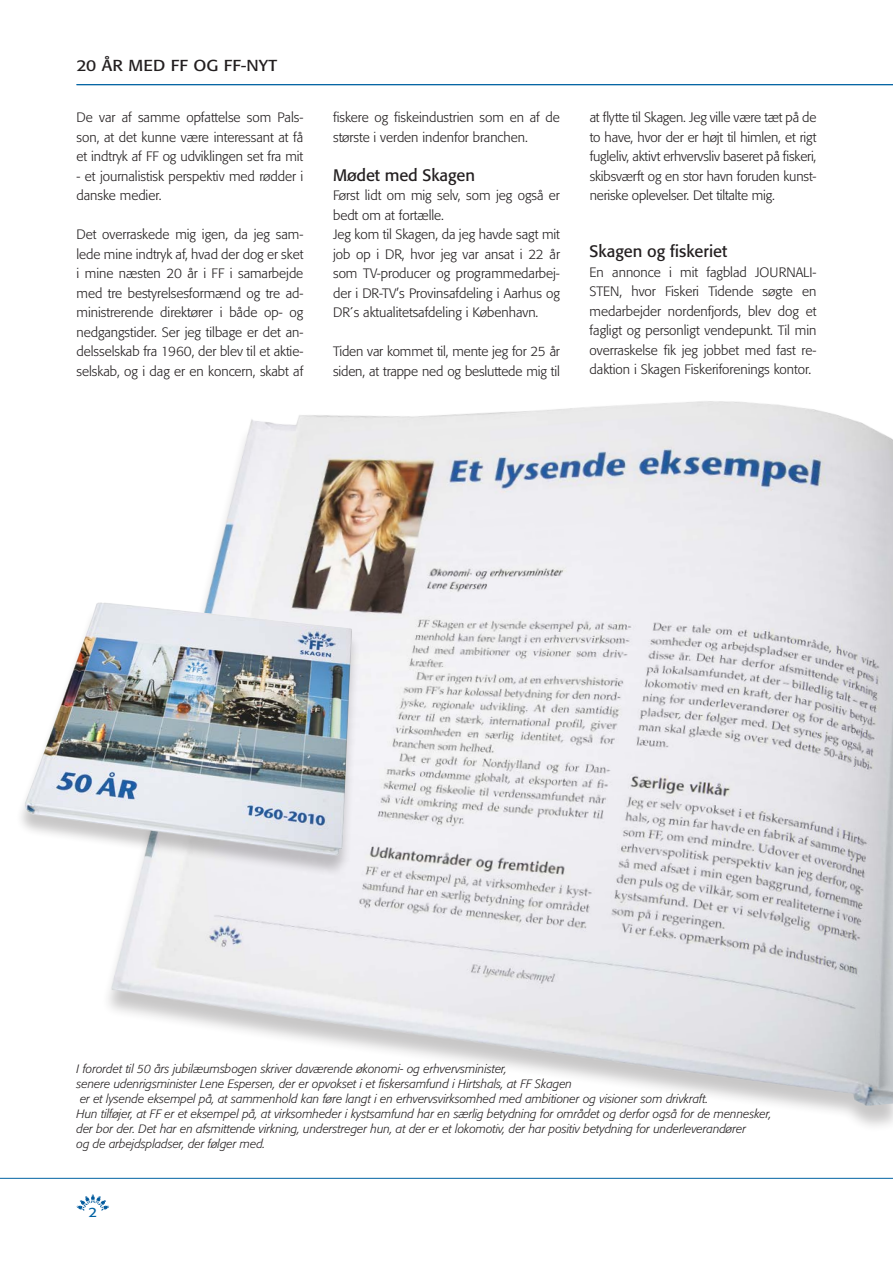
<style>
.page{position:relative;width:893px;height:1263px;background:#fff}
.page>*{position:absolute;margin:0;border:0;box-sizing:border-box;transform-origin:0 0}
.Rubrik{font:16.5px "Formata";color:#231f20}
.Rubrik_2017{font:16.5px "Formata";letter-spacing:-.005em;color:#231f20}
.Over-overskrift{font:15.75px "Formata";color:#231f20;scale:1.1 1}
.BRØD_2017{font:300 13.5px/19.5px "Formata";letter-spacing:-.005em;color:#231f20;text-align:justify}
.t1{font:13.5px "Formata";color:#0062a3;scale:1.1 1}
.Billedtekst_2017{font:italic 300 12px/15px "Formata";letter-spacing:-.005em;color:#231f20}
</style>
<div class="page">
<svg style="left:77px;top:1194px;width:32px;height:17px"></svg>
<hr style="left:77px;top:84px;width:816px;height:1px;background:#0062a3">
<hr style="left:0;top:1178px;width:893px;height:1px;background:#0062a3">
<img style="left:108px;top:401px;width:785px;height:725px">
<div style="left:15px;top:607px;width:345px;height:271px;background:#231f20;opacity:.25"></div>
<img style="left:15px;top:593px;width:356px;height:271px">
<p class="Over-overskrift" style="left:77px;top:55px;width:184px">20 ÅR MED FF OG FF-NYT</p>
<p class="BRØD_2017" style="left:77px;top:108px;width:228px">De var af samme opfattelse som Pals&shy;son, at det kunne være interessant at få et indtryk af FF og udviklingen set fra mit</p>
<p class="BRØD_2017" style="left:77px;top:166px;width:228px">- et journalistisk perspektiv med rødder i danske medier.</p>
<p class="BRØD_2017" style="left:77px;top:225px;width:228px">Det overraskede mig igen, da jeg sam&shy;lede mine indtryk af, hvad der dog er sket i mine næsten 20 år i FF i samarbejde med tre bestyrelsesformænd og tre ad&shy;ministrerende direktører i både op- og nedgangstider. Ser jeg tilbage er det an&shy;delsselskab fra 1960, der blev til et aktie&shy;selskab, og i dag er en koncern, skabt af</p>
<p class="BRØD_2017" style="left:333px;top:108px;width:228px">fiskere og fiskeindustrien som en af de største i verden indenfor branchen.</p>
<p class="Rubrik_2017" style="left:333px;top:165px;width:143px">Mødet med Skagen</p>
<p class="BRØD_2017" style="left:333px;top:186px;width:228px">Først lidt om mig selv, som jeg også er bedt om at fortælle.</p>
<p class="BRØD_2017" style="left:333px;top:225px;width:228px">Jeg kom til Skagen, da jeg havde sagt mit job op i DR, hvor jeg var ansat i 22 år som TV-producer og programmedarbej&shy;der i DR-TV’s Provinsafdeling i Aarhus og DR´s aktualitetsafdeling i København.</p>
<p class="BRØD_2017" style="left:333px;top:342px;width:228px">Tiden var kommet til, mente jeg for 25 år siden, at trappe ned og besluttede mig til</p>
<p class="BRØD_2017" style="left:590px;top:108px;width:228px">at flytte til Skagen. Jeg ville være tæt på de to have, hvor der er højt til himlen, et rigt fugleliv, aktivt erhvervsliv baseret på fiskeri, skibsværft og en stor havn foruden kunst&shy;neriske oplevelser. Det tiltalte mig.</p>
<p class="Rubrik" style="left:590px;top:241px;width:139px">Skagen og fiskeriet</p>
<p class="BRØD_2017" style="left:590px;top:262px;width:228px">En annonce i mit fagblad JOURNALI-STEN, hvor Fiskeri Tidende søgte en medarbejder nordenfjords, blev dog et fagligt og personligt vendepunkt. Til min overraskelse fik jeg jobbet med fast re&shy;daktion i Skagen Fiskeriforenings kontor.</p>
<p class="Billedtekst_2017" style="left:77px;top:1061px;width:432px">I forordet til 50 års jubilæumsbogen skriver daværende økonomi- og erhvervsminister,</p>
<p class="Billedtekst_2017" style="left:77px;top:1076px;width:497px">senere udenrigsminister Lene Espersen, der er opvokset i et fiskersamfund i Hirtshals, at FF Skagen</p>
<p class="Billedtekst_2017" style="left:80px;top:1091px;width:630px">er et lysende eksempel på, at sammenhold kan føre langt i en erhvervsvirksomhed med ambitioner og visioner som drivkraft.</p>
<p class="Billedtekst_2017" style="left:77px;top:1106px;width:696px">Hun tilføjer, at FF er et eksempel på, at virksomheder i kystsamfund har en særlig betydning for området og derfor også for de mennesker, der bor der. Det har en afsmittende virkning, understreger hun, at der er et lokomotiv, der har positiv betydning for underleverandører</p>
<p class="Billedtekst_2017" style="left:77px;top:1136px;width:190px">og de arbejdspladser, der følger med.</p>
<p class="t1" style="left:88px;top:1204px;width:9px">2</p>
</div>
